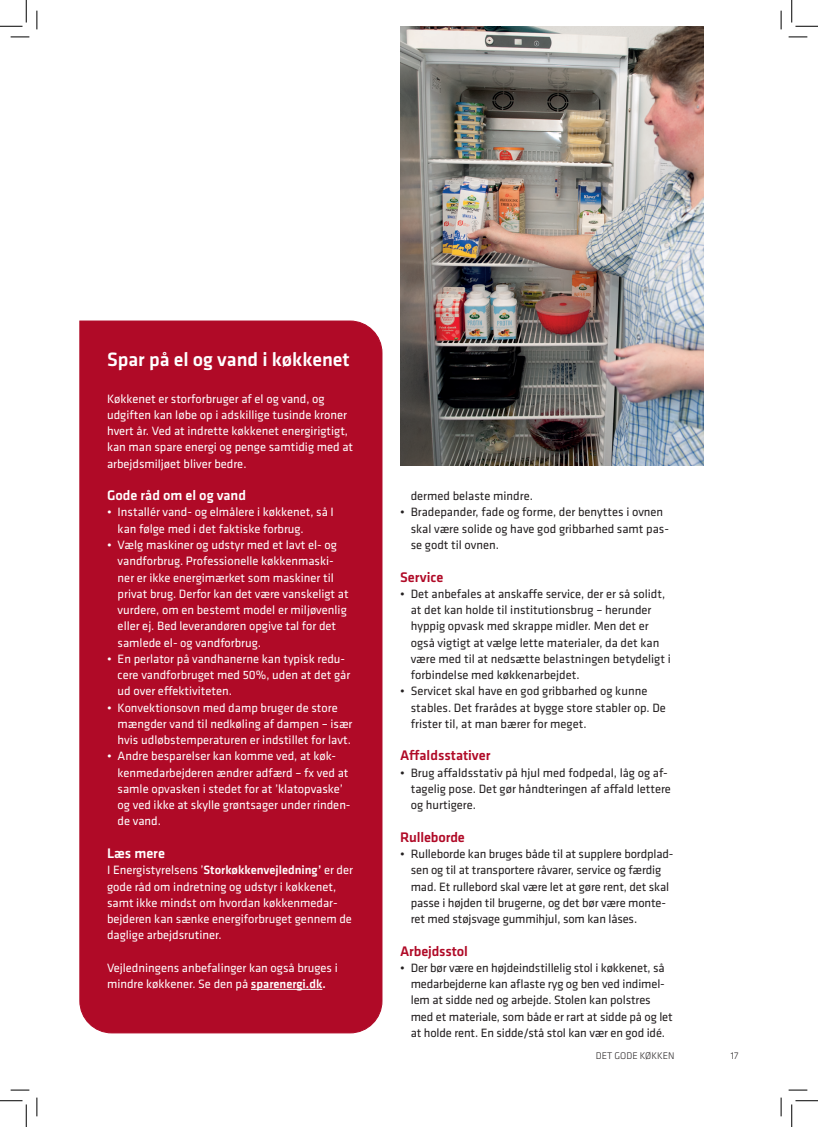
<style>
.page{position:relative;width:818px;height:1127px;background:#fff}
.page>*{position:absolute;margin:0;border:0;box-sizing:border-box;transform-origin:0 0}
.Fakta_OS{font:500 20px "Klavika";color:#fff}
.MR_stor{font:500 14.38px "Klavika";letter-spacing:-.01em;color:#b00a27}
.MR_stor-2{font:500 14.38px "Klavika";color:#fff}
.Brød{font:12.5px/16.2px "Klavika";color:#fff}
.t1{font:12.5px/16.2px "Klavika";color:#231f20}
.t2{font:300 10px "Klavika";color:#231f20}
.s1{font-weight:500}
</style>
<div class="page">
<div style="left:79px;top:320px;width:304px;height:713px;background:#b00a27"></div>
<hr style="left:251px;top:988px;width:71px;height:1px;background:#fff">
<img style="left:400px;top:26px;width:303px;height:440px">
<svg style="left:11px;top:36px;width:18px;height:2px"></svg>
<svg style="left:788px;top:36px;width:19px;height:2px"></svg>
<svg style="left:11px;top:1089px;width:18px;height:1px"></svg>
<svg style="left:788px;top:1089px;width:19px;height:1px"></svg>
<svg style="left:36px;top:11px;width:2px;height:18px"></svg>
<svg style="left:36px;top:1097px;width:2px;height:18px"></svg>
<svg style="left:780px;top:11px;width:2px;height:18px"></svg>
<svg style="left:780px;top:1097px;width:2px;height:18px"></svg>
<svg style="left:0;top:0;width:27px;height:27px"></svg>
<svg style="left:0;top:1100px;width:27px;height:26px"></svg>
<svg style="left:791px;top:0;width:27px;height:27px"></svg>
<svg style="left:791px;top:1100px;width:27px;height:26px"></svg>
<p class="Fakta_OS" style="left:107px;top:345px;width:244px">Spar på el og vand i køkkenet</p>
<p class="Brød" style="left:107px;top:390px;width:248px">Køkkenet er storforbruger af el og vand, og udgiften kan løbe op i adskillige tusinde kroner hvert år. Ved at indrette køkkenet energirigtigt, kan man spare energi og penge samtidig med at arbejdsmiljøet bliver bedre.</p>
<p class="MR_stor-2" style="left:107px;top:485px;width:141px">Gode råd om el og vand</p>
<p class="Brød" style="left:118px;top:503px;width:218px;text-indent:-11px">• Installér vand- og elmålere i køkkenet, så I kan følge med i det faktiske forbrug.</p>
<p class="Brød" style="left:118px;top:536px;width:233px;text-indent:-11px">• Vælg maskiner og udstyr med et lavt el- og vandforbrug. Professionelle køkkenmaski&shy;ner er ikke energimærket som maskiner til privat brug. Derfor kan det være vanskeligt at vurdere, om en bestemt model er miljøvenlig eller ej. Bed leverandøren opgive tal for det samlede el- og vandforbrug.</p>
<p class="Brød" style="left:118px;top:650px;width:234px;text-indent:-11px">• En perlator på vandhanerne kan typisk redu&shy;cere vandforbruget med 50%, uden at det går ud over effektiviteten.</p>
<p class="Brød" style="left:118px;top:698px;width:236px;text-indent:-11px">• Konvektionsovn med damp bruger de store mængder vand til nedkøling af dampen – især hvis udløbstemperaturen er indstillet for lavt.</p>
<p class="Brød" style="left:118px;top:747px;width:234px;text-indent:-11px">• Andre besparelser kan komme ved, at køk&shy;kenmedarbejderen ændrer adfærd – fx ved at samle opvasken i stedet for at ’klatopvaske’ og ved ikke at skylle grøntsager under rinden&shy;de vand.</p>
<p class="MR_stor-2" style="left:107px;top:843px;width:59px">Læs mere</p>
<p class="Brød" style="left:107px;top:861px;width:247px">I Energistyrelsens ’<span class="s1">Storkøkkenvejledning’</span> er der gode råd om indretning og udstyr i køkkenet, samt ikke mindst om hvordan køkkenmedar&shy;bejderen kan sænke energiforbruget gennem de daglige arbejdsrutiner.</p>
<p class="Brød" style="left:107px;top:958px;width:232px">Vejledningens anbefalinger kan også bruges i mindre køkkener. Se den på <span class="s1">sparenergi.dk.</span></p>
<p class="t1" style="left:411px;top:487px;width:124px">dermed belaste mindre.</p>
<p class="t1" style="left:411px;top:503px;width:260px;text-indent:-11px">• Bradepander, fade og forme, der benyttes i ovnen skal være solide og have god gribbarhed samt pas&shy;se godt til ovnen.</p>
<p class="MR_stor" style="left:400px;top:567px;width:45px">Service</p>
<p class="t1" style="left:411px;top:585px;width:261px;text-indent:-11px">• Det anbefales at anskaffe service, der er så solidt, at det kan holde til institutionsbrug – herunder hyppig opvask med skrappe midler. Men det er også vigtigt at vælge lette materialer, da det kan være med til at nedsætte belastningen betydeligt i forbindelse med køkkenarbejdet.</p>
<p class="t1" style="left:411px;top:682px;width:257px;text-indent:-11px">• Servicet skal have en god gribbarhed og kunne stables. Det frarådes at bygge store stabler op. De frister til, at man bærer for meget.</p>
<p class="MR_stor" style="left:400px;top:745px;width:92px">Affaldsstativer</p>
<p class="t1" style="left:411px;top:763px;width:262px;text-indent:-11px">• Brug affaldsstativ på hjul med fodpedal, låg og af&shy;tagelig pose. Det gør håndteringen af affald lettere og hurtigere.</p>
<p class="MR_stor" style="left:400px;top:827px;width:66px">Rulleborde</p>
<p class="t1" style="left:411px;top:845px;width:264px;text-indent:-11px">• Rulleborde kan bruges både til at supplere bordplad&shy;sen og til at transportere råvarer, service og færdig mad. Et rullebord skal være let at gøre rent, det skal passe i højden til brugerne, og det bør være monte&shy;ret med støjsvage gummihjul, som kan låses.</p>
<p class="MR_stor" style="left:400px;top:940px;width:69px">Arbejdsstol</p>
<p class="t1" style="left:411px;top:958px;width:263px;text-indent:-11px">• Der bør være en højdeindstillelig stol i køkkenet, så medarbejderne kan aflaste ryg og ben ved indimel&shy;lem at sidde ned og arbejde. Stolen kan polstres med et materiale, som både er rart at sidde på og let at holde rent. En sidde/stå stol kan vær en god idé.</p>
<p class="t2" style="left:596px;top:1048px;width:80px">DET GODE KØKKEN</p>
<p class="t2" style="left:731px;top:1048px;width:9px">17</p>
</div>
